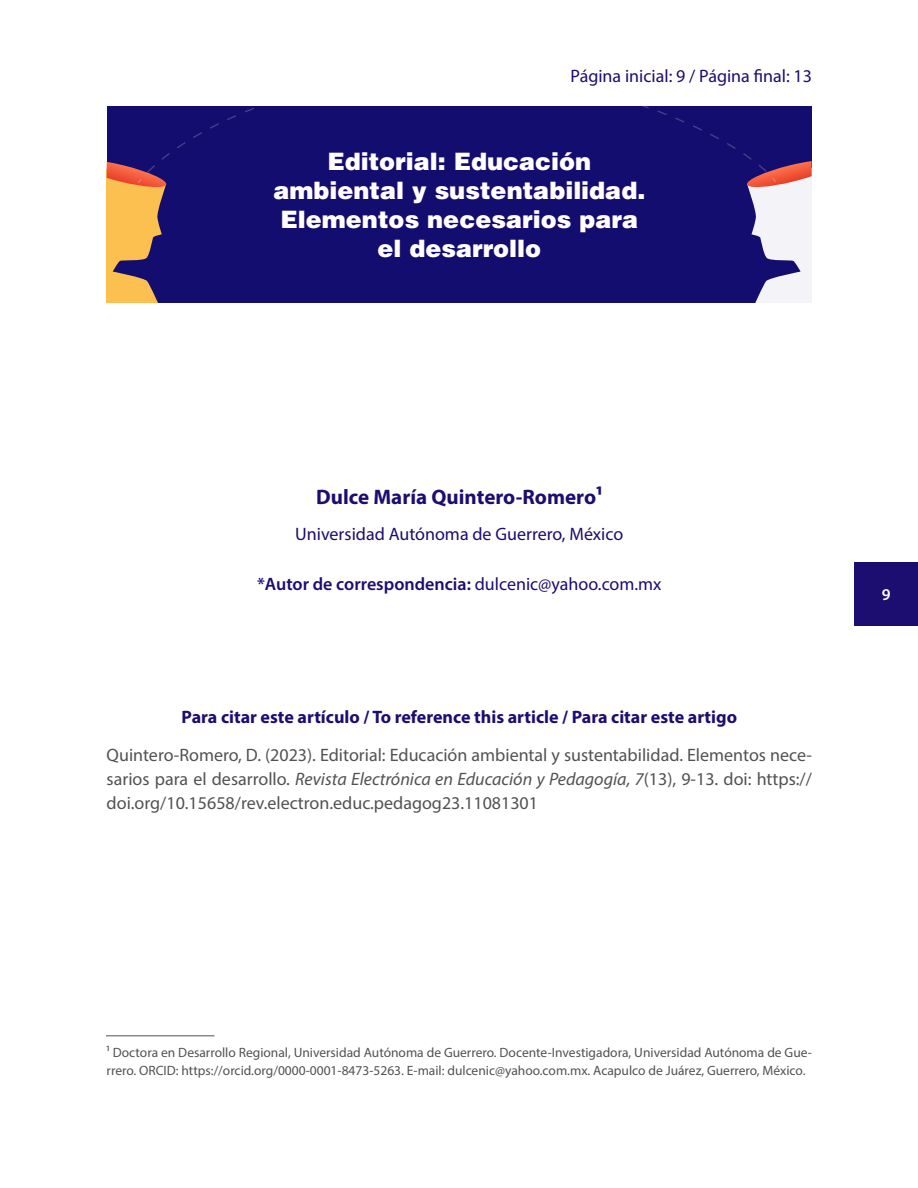
<style>
.page{position:relative;width:918px;height:1188px;background:#fff}
.page>*{position:absolute;margin:0;border:0;box-sizing:border-box;transform-origin:0 0}
.t1{font:900 24px/28.8px "Helvetica LT Std";color:#fffefd;text-align:center}
.t2{font:700 21px "Myriad Pro";color:#1c0d70}
.t3{font:18px/24px "Myriad Pro";color:#525252;text-align:justify}
.t4{font:18px "Myriad Pro";color:#1c0d70}
.t5{font:700 18px "Myriad Pro";color:#1c0d70}
.t6{font:600 18px "Myriad Pro";color:#1c0d70}
.t7{font:600 16.5px "Myriad Pro";color:#fffefd}
.t8{font:13.5px/18px "Myriad Pro";color:#525252}
.s1{font-weight:400}
.s2{font-style:italic}
</style>
<div class="page">
<div style="left:107px;top:106px;width:705px;height:196px;background:#130d6f"></div>
<svg style="left:107px;top:162px;width:60px;height:140px"></svg>
<svg style="left:146px;top:106px;width:606px;height:71px"></svg>
<svg style="left:746px;top:161px;width:66px;height:141px"></svg>
<div style="left:855px;top:562px;width:63px;height:64px;background:#1c0d70"></div>
<hr style="left:106px;top:1035px;width:108px;height:1px;background:#525252">
<p class="t4" style="left:571px;top:65px;width:243px">Página inicial: 9 / Página final: 13</p>
<h1 class="t1" style="left:273px;top:147px;width:373px">Editorial: Educación ambiental y sustentabilidad.<br>Elementos necesarios para el desarrollo</h1>
<p class="t2" style="left:316px;top:483px;width:288px">Dulce María Quintero-Romero1</p>
<p class="t4" style="left:295px;top:523px;width:330px">Universidad Autónoma de Guerrero, México</p>
<p class="t6" style="left:257px;top:572px;width:406px">*Autor de correspondencia: <span class="s1">dulcenic@yahoo.com.mx</span></p>
<p class="t5" style="left:182px;top:705px;width:557px">Para citar este artículo / To reference this article / Para citar este artigo</p>
<p class="t3" style="left:107px;top:743px;width:707px">Quintero-Romero, D. (2023). Editorial: Educación ambiental y sustentabilidad. Elementos nece&shy;sarios para el desarrollo. <span class="s2">Revista Electrónica en Educación y Pedagogía, 7</span>(13), 9-13. doi: https:// doi.org/10.15658/rev.electron.educ.pedagog23.11081301</p>
<p class="t7" style="left:882px;top:584px;width:10px">9</p>
<p class="t8" style="left:107px;top:1043px;width:707px">1 Doctora en Desarrollo Regional, Universidad Autónoma de Guerrero. Docente-Investigadora, Universidad Autónoma de Gue&shy;rrero. ORCID: https://orcid.org/0000-0001-8473-5263. E-mail: dulcenic@yahoo.com.mx. Acapulco de Juárez, Guerrero, México.</p>
</div>
